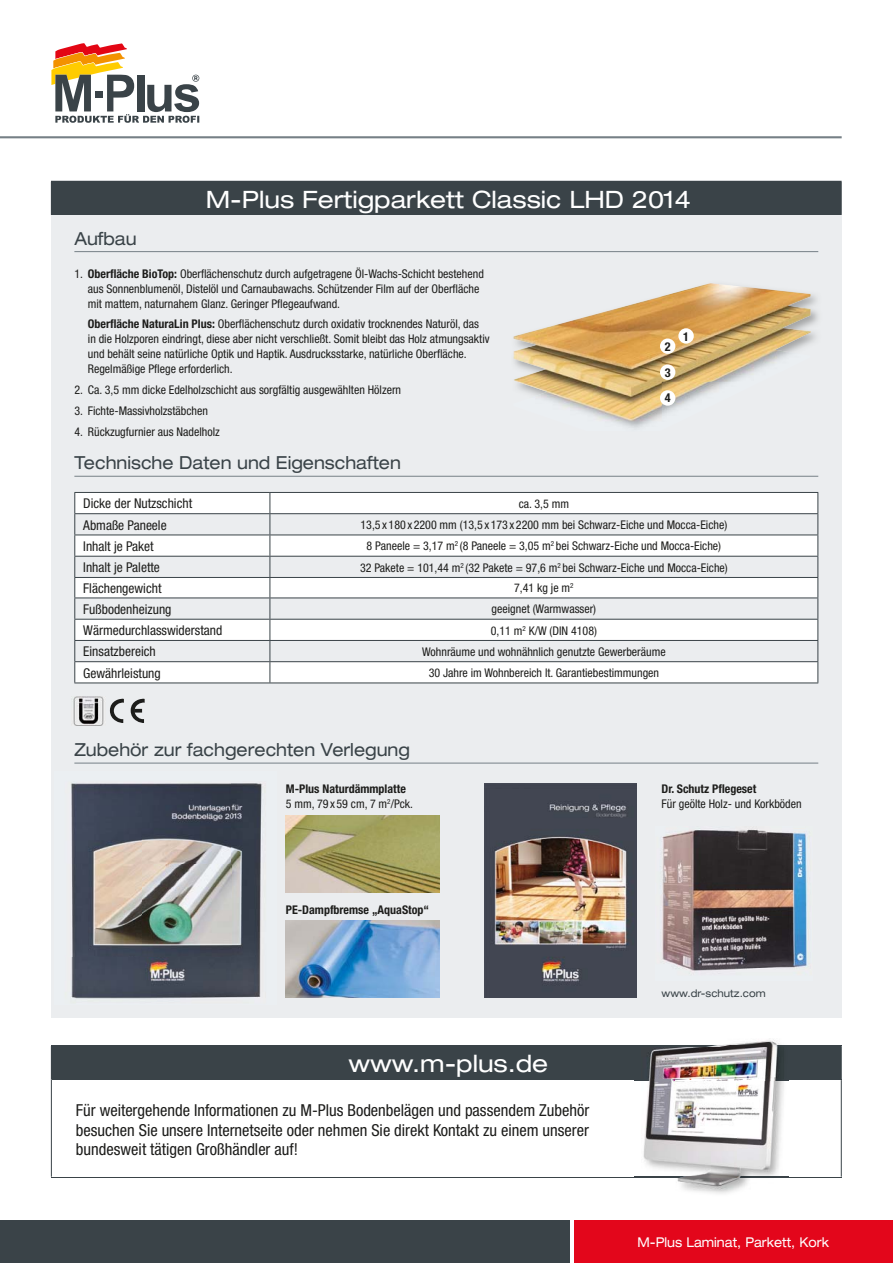
<style>
.page{position:relative;width:893px;height:1263px;background:#fff}
.page>*{position:absolute;margin:0;border:0;box-sizing:border-box;transform-origin:0 0}
.t1{font:expanded 24px "Helvetica Neue";color:#fff}
.t2{font:expanded 18px "Helvetica Neue";color:#3a4348;scale:.93 1}
.t3{font:condensed 16.5px/19.5px "Helvetica Neue";color:#1d1d1b;text-align:justify}
.t4{font:condensed 13.5px "Helvetica Neue";color:#1d1d1b}
.t5{font:expanded 13.5px "Helvetica Neue";color:#fff;scale:.9 1}
.t6{font:700 condensed 12.3px/25.8px "Helvetica Neue";color:#1d1d1b;text-align:justify}
.t7{font:condensed 12px/15px "Helvetica Neue";color:#1d1d1b}
.t8{font:700 condensed 12px/15px "Helvetica Neue";color:#1d1d1b}
.t9{font:expanded 10.5px "Helvetica Neue";color:#3a4348;scale:.93 1}
.s1{font-weight:700}
.s2{font-weight:400}
</style>
<div class="page">
<hr style="left:0;top:136px;width:842px;height:2px;background:#768086">
<svg style="left:51px;top:43px;width:148px;height:80px"></svg>
<div style="left:95px;top:91px;width:8px;height:7px;background:#3a4348"></div>
<div style="left:0;top:1220px;width:570px;height:43px;background:#3a4348"></div>
<div style="left:574px;top:1220px;width:319px;height:43px;background:#e3061b"></div>
<div style="left:51px;top:181px;width:790px;height:34px;background:#3a4348"></div>
<hr style="left:51px;top:181px;width:791px;height:1px;background:#3a4348">
<hr style="left:841px;top:182px;width:1px;height:33px;background:#3a4348">
<div style="left:51px;top:215px;width:791px;height:803px;background:#ebedef"></div>
<hr style="left:74px;top:476px;width:744px;height:1px;background:#768086">
<svg style="left:110px;top:699px;width:14px;height:24px"></svg>
<svg style="left:131px;top:699px;width:14px;height:24px"></svg>
<img style="left:73px;top:696px;width:31px;height:29px">
<hr style="left:74px;top:763px;width:744px;height:1px;background:#768086">
<img style="left:513px;top:296px;width:149px;height:135px">
<img style="left:662px;top:283px;width:149px;height:99px">
<img style="left:662px;top:382px;width:72px;height:36px">
<div style="left:678px;top:328px;width:16px;height:16px;background:#fff;border-radius:50%"></div>
<div style="left:660px;top:339px;width:15px;height:15px;background:#fff;border-radius:50%"></div>
<div style="left:660px;top:365px;width:15px;height:15px;background:#fff;border-radius:50%"></div>
<div style="left:660px;top:390px;width:15px;height:16px;background:#fff;border-radius:50%"></div>
<hr style="left:74px;top:251px;width:744px;height:1px;background:#768086">
<div style="left:75px;top:493px;width:742px;height:190px;background:#fff"></div>
<svg style="left:75px;top:514px;width:742px;height:147px"></svg>
<hr style="left:74px;top:492px;width:196px;height:1px;background:#3a4348">
<hr style="left:270px;top:492px;width:548px;height:1px;background:#3a4348">
<hr style="left:74px;top:513px;width:196px;height:1px;background:#3a4348">
<hr style="left:270px;top:513px;width:548px;height:1px;background:#3a4348">
<hr style="left:74px;top:535px;width:196px;height:1px;background:#3a4348">
<hr style="left:270px;top:535px;width:548px;height:1px;background:#3a4348">
<hr style="left:74px;top:556px;width:196px;height:1px;background:#3a4348">
<hr style="left:270px;top:556px;width:548px;height:1px;background:#3a4348">
<hr style="left:74px;top:577px;width:196px;height:1px;background:#3a4348">
<hr style="left:270px;top:577px;width:548px;height:1px;background:#3a4348">
<hr style="left:74px;top:598px;width:196px;height:1px;background:#3a4348">
<hr style="left:270px;top:598px;width:548px;height:1px;background:#3a4348">
<hr style="left:74px;top:619px;width:196px;height:1px;background:#3a4348">
<hr style="left:270px;top:619px;width:548px;height:1px;background:#3a4348">
<hr style="left:74px;top:640px;width:196px;height:1px;background:#3a4348">
<hr style="left:270px;top:640px;width:548px;height:1px;background:#3a4348">
<hr style="left:74px;top:661px;width:196px;height:1px;background:#3a4348">
<svg style="left:74px;top:493px;width:1px;height:190px"></svg>
<hr style="left:270px;top:661px;width:548px;height:1px;background:#3a4348">
<svg style="left:269px;top:493px;width:1px;height:190px"></svg>
<svg style="left:817px;top:493px;width:1px;height:190px"></svg>
<hr style="left:74px;top:683px;width:744px;height:1px;background:#3a4348">
<div style="left:51px;top:1046px;width:790px;height:34px;background:#3a4348"></div>
<hr style="left:51px;top:1080px;width:1px;height:97px;background:#3a4348">
<hr style="left:51px;top:1045px;width:791px;height:1px;background:#3a4348">
<hr style="left:841px;top:1046px;width:1px;height:33px;background:#3a4348">
<hr style="left:841px;top:1080px;width:1px;height:97px;background:#3a4348">
<hr style="left:52px;top:1079px;width:790px;height:1px;background:#3a4348">
<hr style="left:51px;top:1177px;width:791px;height:1px;background:#3a4348">
<img style="left:635px;top:1080px;width:7px;height:97px">
<img style="left:642px;top:1039px;width:142px;height:152px">
<img style="left:642px;top:1045px;width:142px;height:1px">
<img style="left:662px;top:829px;width:145px;height:142px">
<img style="left:71px;top:783px;width:191px;height:216px">
<img style="left:484px;top:784px;width:152px;height:213px">
<img style="left:286px;top:816px;width:153px;height:76px">
<img style="left:286px;top:921px;width:153px;height:76px">
<h2 class="t2" style="left:74px;top:232px;width:68px">Aufbau</h2>
<h1 class="t1" style="left:206px;top:190px;width:486px">M-Plus Fertigparkett Classic LHD 2014</h1>
<p class="t7" style="left:88px;top:267px;width:397px;text-indent:-13px">1. <span class="s1">Oberfläche BioTop:</span> Oberflächenschutz durch aufgetragene Öl-Wachs-Schicht bestehend aus Sonnenblumenöl, Distelöl und Carnaubawachs. Schützender Film auf der Oberfläche mit mattem, naturnahem Glanz. Geringer Pflegeaufwand.</p>
<p class="t7" style="left:88px;top:318px;width:403px"><span class="s1">Oberfläche NaturaLin Plus:</span> Oberflächenschutz durch oxidativ trocknendes Naturöl, das in die Holzporen eindringt, diese aber nicht verschließt. Somit bleibt das Holz atmungs aktiv und behält seine natürliche Optik und Haptik. Ausdrucksstarke, natür liche Ober fläche.<br>Regelmäßige Pflege erforderlich.</p>
<p class="t7" style="left:74px;top:383px;width:328px">2. Ca. 3,5 mm dicke Edelholzschicht aus sorgfältig ausgewählten Hölzern</p>
<p class="t7" style="left:74px;top:404px;width:135px">3. Fichte-Massivholzstäbchen</p>
<p class="t7" style="left:74px;top:425px;width:147px">4. Rückzugfurnier aus Nadelholz</p>
<h2 class="t2" style="left:74px;top:456px;width:353px">Technische Daten und Eigenschaften</h2>
<p class="t6" style="left:665px;top:334px;width:7px">2<br>3<br>4</p>
<p class="t6" style="left:683px;top:325px;width:7px">1</p>
<p class="t4" style="left:83px;top:499px;width:110px">Dicke der Nutzschicht</p>
<p class="t7" style="left:519px;top:497px;width:52px">ca. 3,5 mm</p>
<p class="t4" style="left:83px;top:520px;width:85px">Abmaße Paneele</p>
<p class="t7" style="left:360px;top:518px;width:368px">13,5 x 180 x 2200 mm (13,5 x 173 x 2200 mm bei Schwarz-Eiche und Mocca-Eiche)</p>
<p class="t4" style="left:83px;top:541px;width:72px">Inhalt je Paket</p>
<p class="t7" style="left:367px;top:540px;width:356px">8 Paneele = 3,17 m<sup>2</sup> (8 Paneele = 3,05 m<sup>2</sup> bei Schwarz-Eiche und Mocca-Eiche)</p>
<p class="t4" style="left:83px;top:563px;width:78px">Inhalt je Palette</p>
<p class="t7" style="left:360px;top:561px;width:369px">32 Pakete = 101,44 m<sup>2</sup> (32 Pakete = 97,6 m<sup>2</sup> bei Schwarz-Eiche und Mocca-Eiche)</p>
<p class="t4" style="left:83px;top:583px;width:80px">Flächengewicht</p>
<p class="t7" style="left:514px;top:582px;width:61px">7,41 kg je m<sup>2</sup></p>
<p class="t4" style="left:83px;top:604px;width:90px">Fußbodenheizung</p>
<p class="t7" style="left:492px;top:603px;width:106px">geeignet (Warmwasser)</p>
<p class="t4" style="left:83px;top:626px;width:141px">Wärmedurchlasswiderstand</p>
<p class="t7" style="left:491px;top:624px;width:108px">0,11 m<sup>2</sup> K/W (DIN 4108)</p>
<p class="t4" style="left:83px;top:647px;width:74px">Einsatzbereich</p>
<p class="t7" style="left:422px;top:645px;width:245px">Wohnräume und wohnähnlich genutzte Gewerberäume</p>
<p class="t4" style="left:83px;top:668px;width:79px">Gewährleistung</p>
<p class="t7" style="left:429px;top:666px;width:232px">30 Jahre im Wohnbereich lt. Garantiebestimmungen</p>
<h2 class="t2" style="left:74px;top:743px;width:362px">Zubehör zur fachgerechten Verlegung</h2>
<p class="t8" style="left:286px;top:782px;width:129px">M-Plus Naturdämmplatte<br><span class="s2">5 mm, 79 x 59 cm, 7 m</span><sup>2</sup><span class="s2">/Pck.</span></p>
<p class="t8" style="left:286px;top:903px;width:145px">PE-Dampfbremse „AquaStop“</p>
<h1 class="t1" style="left:348px;top:1055px;width:201px">www.m-plus.de</h1>
<h3 class="t3" style="left:76px;top:1102px;width:515px">Für weitergehende Informationen zu M-Plus Bodenbelägen und passendem Zubehör besuchen Sie unsere Internetseite oder nehmen Sie direkt Kontakt zu einem unserer bundesweit tätigen Großhändler auf!</h3>
<p class="t8" style="left:661px;top:783px;width:96px">Dr. Schutz Pflegeset</p>
<p class="t7" style="left:661px;top:798px;width:142px">Für geölte Holz- und Korkböden</p>
<p class="t9" style="left:661px;top:990px;width:113px">www.dr-schutz.com</p>
<p class="t5" style="left:637px;top:1237px;width:214px">M-Plus Laminat, Parkett, Kork</p>
</div>
